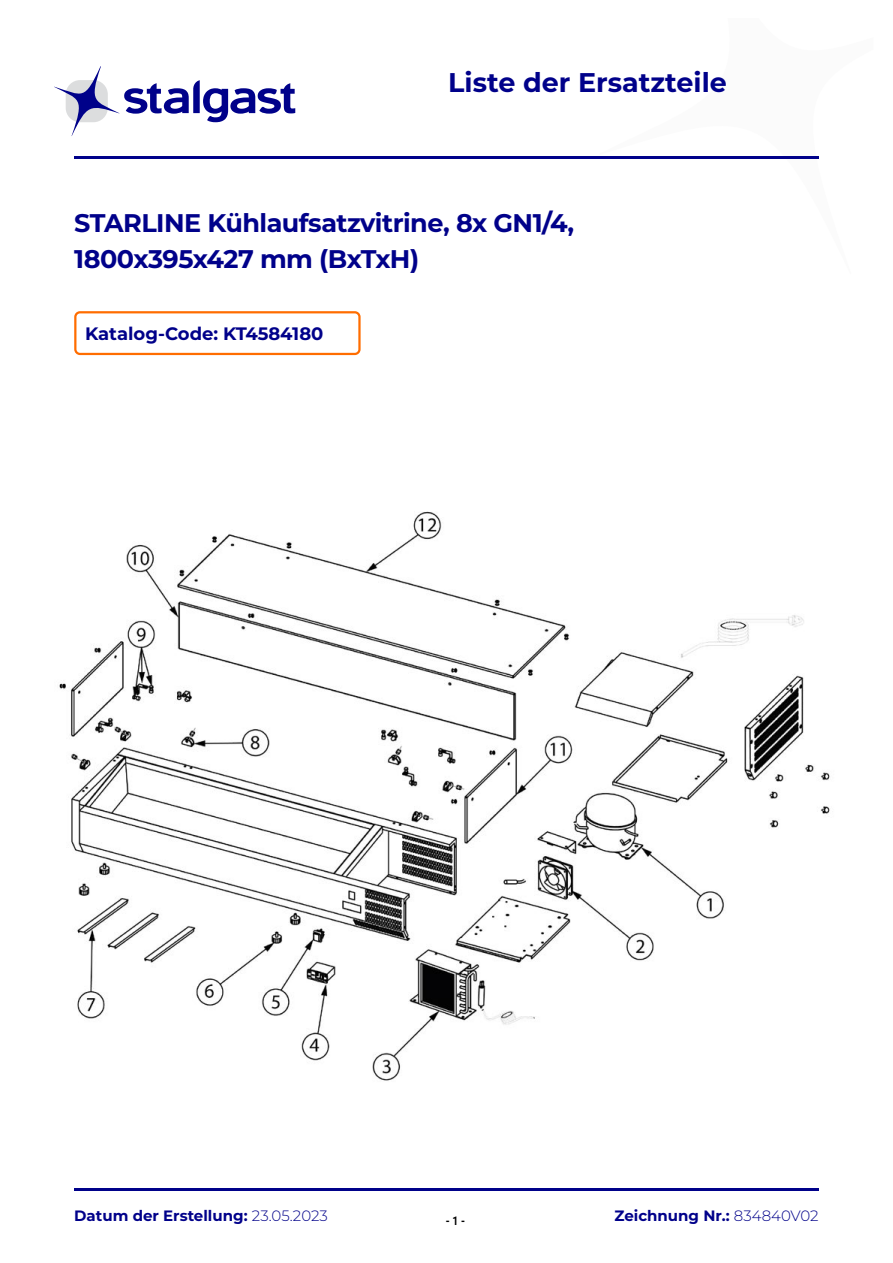
<style>
.page{position:relative;width:893px;height:1263px;background:#fff}
.page>*{position:absolute;margin:0;border:0;box-sizing:border-box;transform-origin:0 0}
.t1{font:700 27px "Montserrat";color:#00018a}
.t2{font:700 25.5px/36px "Montserrat";letter-spacing:-.02em;color:#00018a}
.t3{font:700 18px "Montserrat";color:#00018a}
.t4{font:700 15px "Montserrat";color:#00018a}
.t5{font:700 12px "Roboto";color:#000;scale:.86 1}
.s1{font-weight:300}
</style>
<div class="page">
<svg style="left:54px;top:66px;width:241px;height:70px"></svg>
<hr style="left:74px;top:156px;width:745px;height:2px;background:#00018a">
<hr style="left:74px;top:1188px;width:745px;height:3px;background:#00018a">
<div style="left:74px;top:311px;width:287px;height:44px;border:2px solid #ff6d00;border-radius:5px"></div>
<img style="left:59px;top:511px;width:771px;height:570px">
<p class="t1" style="left:448px;top:63px;width:280px">Liste der Ersatzteile</p>
<p class="t2" style="left:74px;top:203px;width:502px">STARLINE Kühlaufsatzvitrine, 8x GN1/4,<br>1800x395x427 mm (BxTxH)</p>
<p class="t3" style="left:85px;top:320px;width:240px">Katalog-Code: KT4584180</p>
<p class="t4" style="left:74px;top:1205px;width:255px">Datum der Erstellung: <span class="s1">23.05.2023</span></p>
<p class="t5" style="left:446px;top:1212px;width:24px">- 1 -</p>
<p class="t4" style="left:614px;top:1205px;width:206px">Zeichnung Nr.: <span class="s1">834840V02</span></p>
</div>
